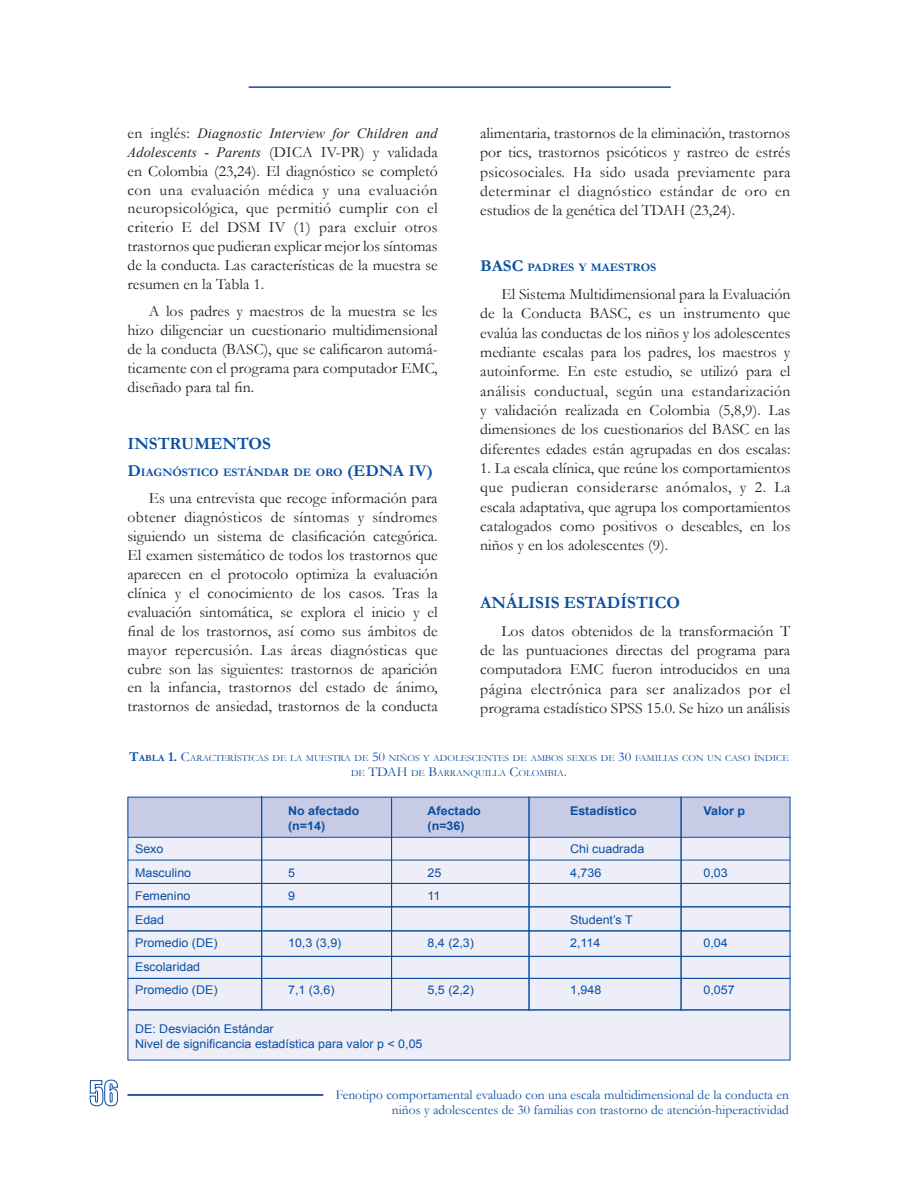
<style>
.page{position:relative;width:918px;height:1188px;background:#fff}
.page>*{position:absolute;margin:0;border:0;box-sizing:border-box;transform-origin:0 0}
.t1{font:700 17.25px "Garamond";color:#0a4fa2}
.t2{font:15.75px/18.9px "Garamond";color:#231f20;text-align:justify}
.t3{font:italic 14.25px "Times New Roman";letter-spacing:.015em;color:#231f20}
.t4{font:13.5px/15px "Garamond";color:#0a4fa2;text-align:right}
.t5{font:12px/23.5px "Arial";color:#0a4fa2;scale:1.04 1}
.t6{font:700 12px "Arial";color:#0a4fa2;scale:1.04 1}
.t7{font:700 11.55px "Garamond";color:#0a4fa2;scale:1.04 1}
.t8{font:9.45px/15px "Garamond";color:#0a4fa2;text-align:center;scale:1.04 1}
.s1{font-family:"Garamond";font-style:normal;font-size:15.75px}
.s2{font-family:"Times New Roman";font-style:italic;font-size:14.25px}
.s3{font-size:16.5px}
.s4{font-weight:700;font-size:13.5px}
.s5{font-weight:700}
.s6{font-size:13.5px}
</style>
<div class="page">
<hr style="left:249px;top:86px;width:422px;height:2px;background:#0a4fa2">
<svg style="left:90px;top:1080px;width:28px;height:26px"></svg>
<hr style="left:128px;top:1094px;width:195px;height:2px;background:#0a4fa2">
<div style="left:128px;top:797px;width:662px;height:41px;background:#c7cbe6"></div>
<div style="left:128px;top:837px;width:662px;height:223px;background:#edeef7"></div>
<div style="left:128px;top:837px;width:662px;height:223px;border:1px solid #0a4fa2"></div>
<hr style="left:128px;top:1010px;width:662px;height:1px;background:#0a4fa2">
<hr style="left:681px;top:797px;width:1px;height:214px;background:#0a4fa2">
<hr style="left:529px;top:797px;width:1px;height:214px;background:#0a4fa2">
<hr style="left:391px;top:798px;width:1px;height:213px;background:#0a4fa2">
<hr style="left:261px;top:796px;width:1px;height:214px;background:#0a4fa2">
<hr style="left:128px;top:978px;width:662px;height:1px;background:#0a4fa2">
<hr style="left:128px;top:956px;width:662px;height:1px;background:#0a4fa2">
<hr style="left:128px;top:931px;width:662px;height:1px;background:#0a4fa2">
<hr style="left:128px;top:906px;width:662px;height:1px;background:#0a4fa2">
<hr style="left:128px;top:883px;width:662px;height:1px;background:#0a4fa2">
<hr style="left:128px;top:860px;width:662px;height:1px;background:#0a4fa2">
<p class="t2" style="left:480px;top:123px;width:312px;line-height:19.4px">alimentaria, trastornos de la eliminación, trastornos por tics, trastornos psicóticos y rastreo de estrés psicosociales. Ha sido usada previamente para determinar el diagnóstico estándar de oro en estudios de la genética del TDAH (23,24).</p>
<p class="t3" style="left:128px;top:123px;width:312px"><span class="s1">en inglés:</span> Diagnostic Interview for Children and</p>
<p class="t2" style="left:128px;top:142px;width:312px"><span class="s2">Adolescents - Parents</span> (DICA IV-PR) y validada en Colombia (23,24). El diagnóstico se completó con una evaluación médica y una evaluación neuropsicológica, que permitió cumplir con el criterio E del DSM IV (1) para excluir otros trastornos que pudieran explicar mejor los síntomas de la conducta. Las características de la muestra se resumen en la Tabla 1.</p>
<p class="t2" style="left:128px;top:302px;width:312px;text-indent:21px">A los padres y maestros de la muestra se les hizo diligenciar un cuestionario multidimensional de la conducta (BASC), que se calificaron automá&shy;ticamente con el programa para computador EMC, diseñado para tal fin.</p>
<p class="t7" style="left:480px;top:259px;width:171px"><span class="s3">BASC</span> PADRES Y MAESTROS</p>
<p class="t2" style="left:480px;top:284px;width:312px;line-height:19.4px;text-indent:21px">El Sistema Multidimensional para la Evaluación de la Conducta BASC, es un instrumento que evalúa las conductas de los niños y los adolescentes mediante escalas para los padres, los maestros y autoinforme. En este estudio, se utilizó para el análisis conductual, según una estandarización y validación realizada en Colombia (5,8,9). Las dimensiones de los cuestionarios del BASC en las diferentes edades están agrupadas en dos escalas:</p>
<p class="t2" style="left:480px;top:458px;width:312px;line-height:19.4px">1. La escala clínica, que reúne los comportamientos que pudieran considerarse anómalos, y 2. La escala adaptativa, que agrupa los comportamientos catalogados como positivos o deseables, en los niños y en los adolescentes (9).</p>
<p class="t1" style="left:480px;top:591px;width:201px">ANÁLISIS ESTADÍSTICO</p>
<p class="t2" style="left:480px;top:621px;width:312px;line-height:19.4px;text-indent:21px">Los datos obtenidos de la transformación T de las puntuaciones directas del programa para computadora EMC fueron introducidos en una página electrónica para ser analizados por el programa estadístico SPSS 15.0. Se hizo un análisis</p>
<p class="t8" style="left:129px;top:750px;width:636px"><span class="s4">T</span><span class="s5">ABLA</span> <span class="s4">1.</span> <span class="s6">C</span>ARACTERÍSTICAS DE LA MUESTRA DE <span class="s6">50</span> NIÑOS Y ADOLESCENTES DE AMBOS SEXOS DE <span class="s6">30</span> FAMILIAS CON UN CASO ÍNDICE<br>DE <span class="s6">TDAH</span> DE <span class="s6">B</span>ARRANQUILLA <span class="s6">C</span>OLOMBIA<span class="s6">.</span></p>
<p class="t6" style="left:288px;top:802px;width:70px">No afectado</p>
<p class="t6" style="left:428px;top:802px;width:53px">Afectado</p>
<p class="t6" style="left:570px;top:802px;width:66px">Estadístico</p>
<p class="t6" style="left:704px;top:802px;width:42px">Valor p</p>
<p class="t6" style="left:288px;top:817px;width:37px">(n=14)</p>
<p class="t6" style="left:428px;top:817px;width:37px">(n=36)</p>
<p class="t5" style="left:135px;top:837px;width:29px">Sexo</p>
<p class="t5" style="left:570px;top:837px;width:73px">Chi cuadrada</p>
<p class="t5" style="left:135px;top:861px;width:56px">Masculino</p>
<p class="t5" style="left:288px;top:861px;width:8px">5</p>
<p class="t5" style="left:428px;top:861px;width:15px">25</p>
<p class="t5" style="left:570px;top:861px;width:32px">4,736</p>
<p class="t5" style="left:704px;top:861px;width:25px">0,03</p>
<p class="t5" style="left:135px;top:884px;width:55px">Femenino</p>
<p class="t5" style="left:288px;top:884px;width:8px">9</p>
<p class="t5" style="left:428px;top:884px;width:14px">11</p>
<p class="t5" style="left:135px;top:908px;width:30px">Edad</p>
<p class="t5" style="left:570px;top:908px;width:62px">Student’s T</p>
<p class="t5" style="left:135px;top:931px;width:81px">Promedio (DE)</p>
<p class="t5" style="left:288px;top:931px;width:53px">10,3 (3,9)</p>
<p class="t5" style="left:428px;top:931px;width:46px">8,4 (2,3)</p>
<p class="t5" style="left:570px;top:931px;width:31px">2,114</p>
<p class="t5" style="left:704px;top:931px;width:25px">0,04</p>
<p class="t5" style="left:135px;top:955px;width:81px">Escolaridad<br>Promedio (DE)</p>
<p class="t1" style="left:128px;top:431px;width:145px">INSTRUMENTOS</p>
<p class="t7" style="left:128px;top:465px;width:295px"><span class="s3">D</span>IAGNÓSTICO ESTÁNDAR DE ORO <span class="s3">(EDNA IV)</span></p>
<p class="t2" style="left:128px;top:489px;width:312px;text-indent:21px">Es una entrevista que recoge información para obtener diagnósticos de síntomas y síndromes siguiendo un sistema de clasificación categórica.<br>El examen sistemático de todos los trastornos que aparecen en el protocolo optimiza la evaluación clínica y el conocimiento de los casos. Tras la evaluación sintomática, se explora el inicio y el final de los trastornos, así como sus ámbitos de mayor repercusión. Las áreas diagnósticas que cubre son las siguientes: trastornos de aparición en la infancia, trastornos del estado de ánimo, trastornos de ansiedad, trastornos de la conducta</p>
<p class="t5" style="left:288px;top:978px;width:46px">7,1 (3,6)</p>
<p class="t5" style="left:428px;top:978px;width:46px">5,5 (2,2)</p>
<p class="t5" style="left:570px;top:978px;width:32px">1,948</p>
<p class="t5" style="left:704px;top:978px;width:32px">0,057</p>
<p class="t5" style="left:135px;top:1021px;width:278px;line-height:15px">DE: Desviación Estándar<br>Nivel de significancia estadística para valor p &lt; 0,05</p>
<p class="t4" style="left:336px;top:1087px;width:455px">Fenotipo comportamental evaluado con una escala multidimensional de la conducta en niños y adolescentes de 30 familias con trastorno de atención-hiperactividad</p>
</div>
